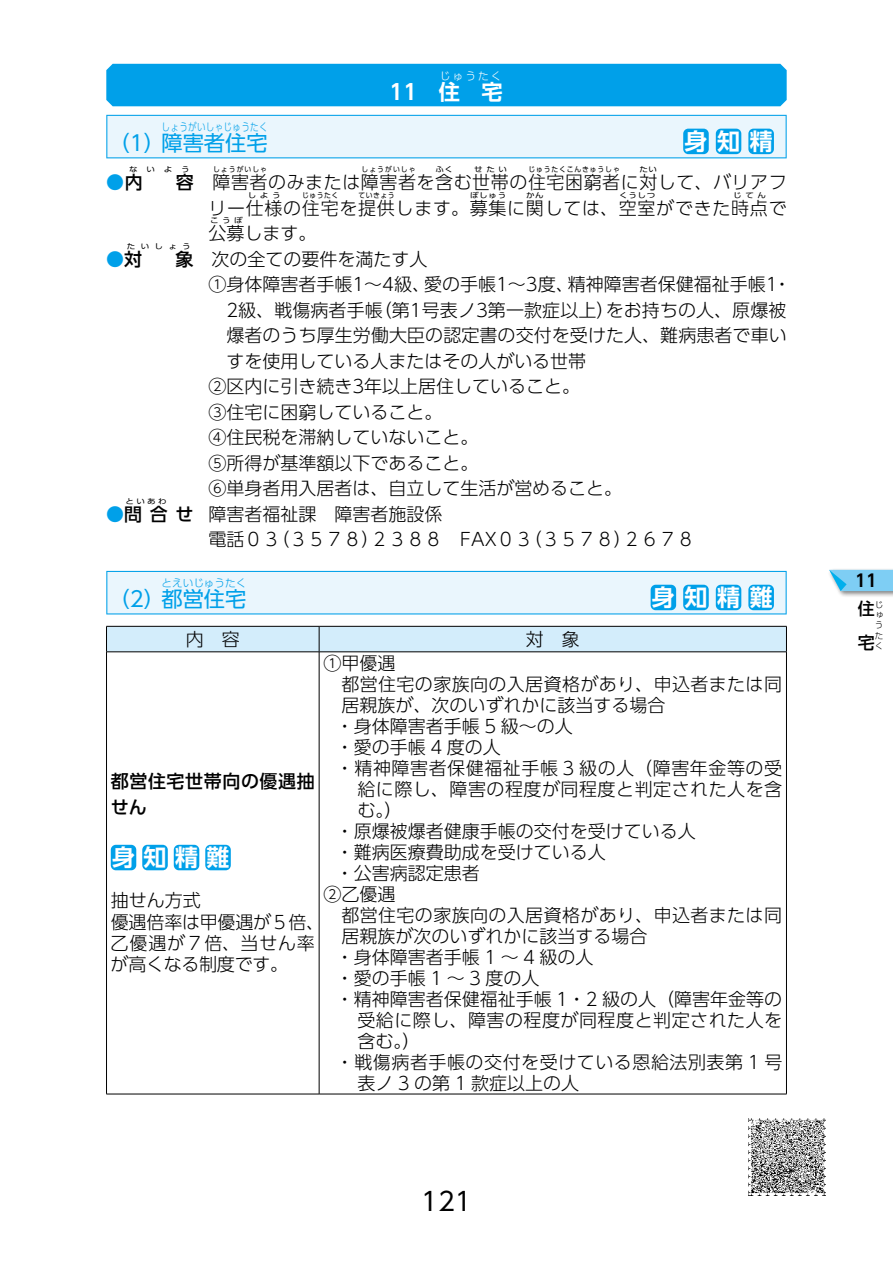
<style>
.page{position:relative;width:893px;height:1263px;background:#fff}
.page>*{position:absolute;margin:0;border:0;box-sizing:border-box;transform-origin:0 0}
.t1{font:25.5px "UD Shin Go Pro";color:#000}
.t2{font:700 22.95px "UD Shin Go Pro De";letter-spacing:.42em;color:#fff}
.t3{font:21.3px "UD Shin Go Pro";color:#00a0e9}
.t4{font:700 21.3px "UD Shin Go Pro De";color:#fff}
.t5{font:300 18px/21.3px "UD Shin Go Pro";color:#000}
.t6{font:300 18px "UD Shin Go Pro";letter-spacing:.03em;color:#000}
.t7{font:300 18px "UD Shin Go Pro";letter-spacing:.02em;color:#000}
.t8{font:300 18px "UD Shin Go Pro";letter-spacing:.04em;color:#000}
.t9{font:500 18px/25.5px "UD Shin Go Pro";letter-spacing:.035em;color:#000}
.t10{font:500 18px "UD Shin Go Pro";color:#00a0e9}
.t11{font:500 16.95px "UD Shin Go Pro";color:#000}
.t12{font:700 16.95px "UD Shin Go Pro De";color:#000}
.t13{font:300 10.65px "UD Shin Go Pro";letter-spacing:.04em;color:#00a0e9;scale:.8 1}
.t14{font:300 10.65px "UD Shin Go Pro";color:#00a0e9}
.t15{font:300 10.65px "UD Shin Go Pro";letter-spacing:.2em;color:#fff}
.t16{font:300 8.55px/10.2px "UD Shin Go Pro";color:#000;text-align:justify}
.t17{font:7.2px "UD Shin Go Pro";letter-spacing:.155em;color:#000;scale:1.18 1}
.t18{font:7.2px "UD Shin Go Pro";letter-spacing:.155em;color:#000;scale:.94 1}
.t19{font:7.2px "UD Shin Go Pro";letter-spacing:.13em;color:#000;scale:.94 1}
.s1{font-weight:500}
.s2{color:#000}
.s3{font-weight:500;color:#00a0e9}
</style>
<div class="page">
<div style="left:827px;top:567px;width:66px;height:31px;background:#000;opacity:.5"></div>
<svg style="left:829px;top:570px;width:64px;height:21px"></svg>
<div style="left:106px;top:64px;width:681px;height:42px;background:#00a0e9"></div>
<svg style="left:106px;top:115px;width:681px;height:43px"></svg>
<div style="left:107px;top:116px;width:679px;height:41px;background:#eaf6fd"></div>
<svg style="left:106px;top:571px;width:681px;height:43px"></svg>
<div style="left:107px;top:572px;width:679px;height:41px;background:#eaf6fd"></div>
<div style="left:683px;top:129px;width:26px;height:25px;background:#00a0e9;border-radius:5px"></div>
<div style="left:716px;top:129px;width:25px;height:25px;background:#00a0e9;border-radius:5px"></div>
<div style="left:748px;top:129px;width:26px;height:25px;background:#00a0e9;border-radius:5px"></div>
<div style="left:651px;top:585px;width:25px;height:25px;background:#00a0e9;border-radius:5px"></div>
<div style="left:683px;top:585px;width:26px;height:25px;background:#00a0e9;border-radius:5px"></div>
<div style="left:716px;top:585px;width:25px;height:25px;background:#00a0e9;border-radius:5px"></div>
<div style="left:748px;top:585px;width:26px;height:25px;background:#00a0e9;border-radius:5px"></div>
<div style="left:106px;top:626px;width:681px;height:25px;background:#d3edfb"></div>
<hr style="left:106px;top:651px;width:213px;height:1px;background:#000">
<hr style="left:106px;top:652px;width:1px;height:442px;background:#000">
<hr style="left:319px;top:651px;width:468px;height:1px;background:#000">
<hr style="left:319px;top:652px;width:1px;height:442px;background:#000">
<hr style="left:786px;top:652px;width:1px;height:442px;background:#000">
<hr style="left:106px;top:1094px;width:213px;height:1px;background:#000">
<hr style="left:319px;top:1094px;width:468px;height:1px;background:#000">
<div style="left:111px;top:845px;width:25px;height:25px;background:#00a0e9;border-radius:5px"></div>
<div style="left:142px;top:845px;width:26px;height:25px;background:#00a0e9;border-radius:5px"></div>
<div style="left:174px;top:845px;width:25px;height:25px;background:#00a0e9;border-radius:5px"></div>
<div style="left:205px;top:845px;width:26px;height:25px;background:#00a0e9;border-radius:5px"></div>
<img style="left:748px;top:1118px;width:77px;height:77px">
<p class="t13" style="left:162px;top:118px;width:134px">しょうがいしゃじゅうたく</p>
<p class="t3" style="left:108px;top:126px;width:161px">（1）障害者住宅</p>
<p class="t15" style="left:440px;top:67px;width:63px">じゅうたく</p>
<p class="t4" style="left:481px;top:74px;width:23px">宅</p>
<p class="t4" style="left:389px;top:74px;width:72px">11　住</p>
<p class="t2" style="left:684px;top:123px;width:90px">身知精</p>
<p class="t18" style="left:213px;top:164px;width:59px">しょうがいしゃ</p>
<p class="t18" style="left:361px;top:164px;width:59px">しょうがいしゃ</p>
<p class="t17" style="left:435px;top:164px;width:16px">ふく</p>
<p class="t17" style="left:474px;top:164px;width:29px">せたい</p>
<p class="t19" style="left:528px;top:164px;width:99px">じゅうたくこんきゅうしゃ</p>
<p class="t17" style="left:640px;top:164px;width:16px">たい</p>
<p class="t8" style="left:208px;top:193px;width:580px">リー仕様の住宅を提供します。募集に関しては、空室ができた時点で</p>
<p class="t17" style="left:129px;top:164px;width:53px">ないよう</p>
<p class="t6" style="left:176px;top:168px;width:612px"><span class="s1">容</span> 障害者のみまたは障害者を含む世帯の住宅困窮者に対して、バリアフ</p>
<p class="t10" style="left:106px;top:168px;width:38px">●<span class="s2">内</span></p>
<p class="t17" style="left:248px;top:189px;width:29px">しよう</p>
<p class="t18" style="left:302px;top:189px;width:40px">じゅうたく</p>
<p class="t18" style="left:358px;top:189px;width:40px">ていきょう</p>
<p class="t17" style="left:470px;top:189px;width:32px">ぼしゅう</p>
<p class="t17" style="left:526px;top:189px;width:16px">かん</p>
<p class="t17" style="left:619px;top:189px;width:32px">くうしつ</p>
<p class="t17" style="left:733px;top:189px;width:29px">じてん</p>
<p class="t5" style="left:208px;top:222px;width:109px">公募します。</p>
<p class="t17" style="left:210px;top:215px;width:29px">こうぼ</p>
<p class="t17" style="left:127px;top:240px;width:56px">たいしょう</p>
<p class="t5" style="left:175px;top:248px;width:253px"><span class="s1">象</span>　次の全ての要件を満たす人</p>
<p class="t5" style="left:208px;top:273px;width:584px">①身体障害者手帳1～4級、愛の手帳1～3度、精神障害者保健福祉手帳1・</p>
<p class="t5" style="left:226px;top:299px;width:562px">2級、戦傷病者手帳（第1号表ノ3第一款症以上）をお持ちの人、原爆被</p>
<p class="t5" style="left:226px;top:324px;width:562px">爆者のうち厚生労働大臣の認定書の交付を受けた人、難病患者で車い</p>
<p class="t5" style="left:226px;top:350px;width:361px">すを使用している人またはその人がいる世帯</p>
<p class="t5" style="left:208px;top:375px;width:373px">②区内に引き続き3年以上居住していること。</p>
<p class="t5" style="left:208px;top:401px;width:235px">③住宅に困窮していること。</p>
<p class="t5" style="left:208px;top:426px;width:271px">④住民税を滞納していないこと。</p>
<p class="t5" style="left:208px;top:452px;width:271px">⑤所得が基準額以下であること。</p>
<p class="t5" style="left:208px;top:477px;width:415px">⑥単身者用入居者は、自立して生活が営めること。</p>
<p class="t5" style="left:106px;top:503px;width:337px"><span class="s3">●</span><span class="s1">問合せ</span> 障害者福祉課　障害者施設係</p>
<p class="t10" style="left:106px;top:244px;width:37px">●<span class="s2">対</span></p>
<p class="t17" style="left:125px;top:495px;width:36px">といあわ</p>
<p class="t5" style="left:208px;top:528px;width:488px">電話０３（３５７８）２３８８ FAX０３（３５７８）２６７８</p>
<p class="t14" style="left:161px;top:574px;width:87px">とえいじゅうたく</p>
<p class="t3" style="left:108px;top:582px;width:140px">（2）都営住宅</p>
<p class="t5" style="left:186px;top:628px;width:55px">内　容</p>
<p class="t5" style="left:526px;top:628px;width:55px">対　象</p>
<p class="t2" style="left:652px;top:579px;width:122px">身知精難</p>
<p class="t9" style="left:111px;top:768px;width:206px">都営住宅世帯向の優遇抽せん</p>
<p class="t2" style="left:112px;top:839px;width:119px">身知精難</p>
<p class="t5" style="left:111px;top:889px;width:215px">抽せん方式<br>優遇倍率は甲優遇が５倍、乙優遇が７倍、当せん率が高くなる制度です。</p>
<p class="t5" style="left:323px;top:652px;width:73px">①甲優遇</p>
<p class="t7" style="left:341px;top:669px;width:442px">都営住宅の家族向の入居資格があり、申込者または同</p>
<p class="t5" style="left:341px;top:694px;width:325px">居親族が、次のいずれかに該当する場合</p>
<p class="t5" style="left:336px;top:715px;width:238px">・身体障害者手帳 5 級～の人</p>
<p class="t5" style="left:336px;top:736px;width:166px">・愛の手帳 4 度の人</p>
<p class="t6" style="left:336px;top:753px;width:448px">・精神障害者保健福祉手帳 3 級の人（障害年金等の受</p>
<p class="t6" style="left:357px;top:774px;width:426px">給に際し、障害の程度が同程度と判定された人を含</p>
<p class="t5" style="left:357px;top:799px;width:46px">む。）</p>
<p class="t5" style="left:336px;top:820px;width:361px">・原爆被爆者健康手帳の交付を受けている人</p>
<p class="t5" style="left:336px;top:841px;width:271px">・難病医療費助成を受けている人</p>
<p class="t5" style="left:336px;top:862px;width:145px">・公害病認定患者</p>
<p class="t5" style="left:323px;top:883px;width:73px">②乙優遇</p>
<p class="t7" style="left:341px;top:900px;width:442px">都営住宅の家族向の入居資格があり、申込者または同</p>
<p class="t5" style="left:341px;top:925px;width:307px">居親族が次のいずれかに該当する場合</p>
<p class="t5" style="left:336px;top:946px;width:259px">・身体障害者手帳 1 ～ 4 級の人</p>
<p class="t5" style="left:336px;top:967px;width:205px">・愛の手帳 1 ～ 3 度の人</p>
<p class="t5" style="left:336px;top:988px;width:448px">・精神障害者保健福祉手帳 1・2 級の人（障害年金等の</p>
<p class="t6" style="left:357px;top:1005px;width:426px">受給に際し、障害の程度が同程度と判定された人を</p>
<p class="t5" style="left:357px;top:1030px;width:64px">含む。）</p>
<p class="t6" style="left:336px;top:1047px;width:448px">・戦傷病者手帳の交付を受けている恩給法別表第 1 号</p>
<p class="t5" style="left:357px;top:1072px;width:223px">表ノ 3 の第 1 款症以上の人</p>
<h1 class="t1" style="left:421px;top:1181px;width:52px">121</h1>
<p class="t12" style="left:855px;top:567px;width:24px">11</p>
<p class="t11" style="left:858px;top:594px;width:26px">住<sup>じ</sup></p>
<p class="t16" style="left:875px;top:609px;width:9px">ゅうたく</p>
<p class="t11" style="left:858px;top:628px;width:18px">宅</p>
</div>
